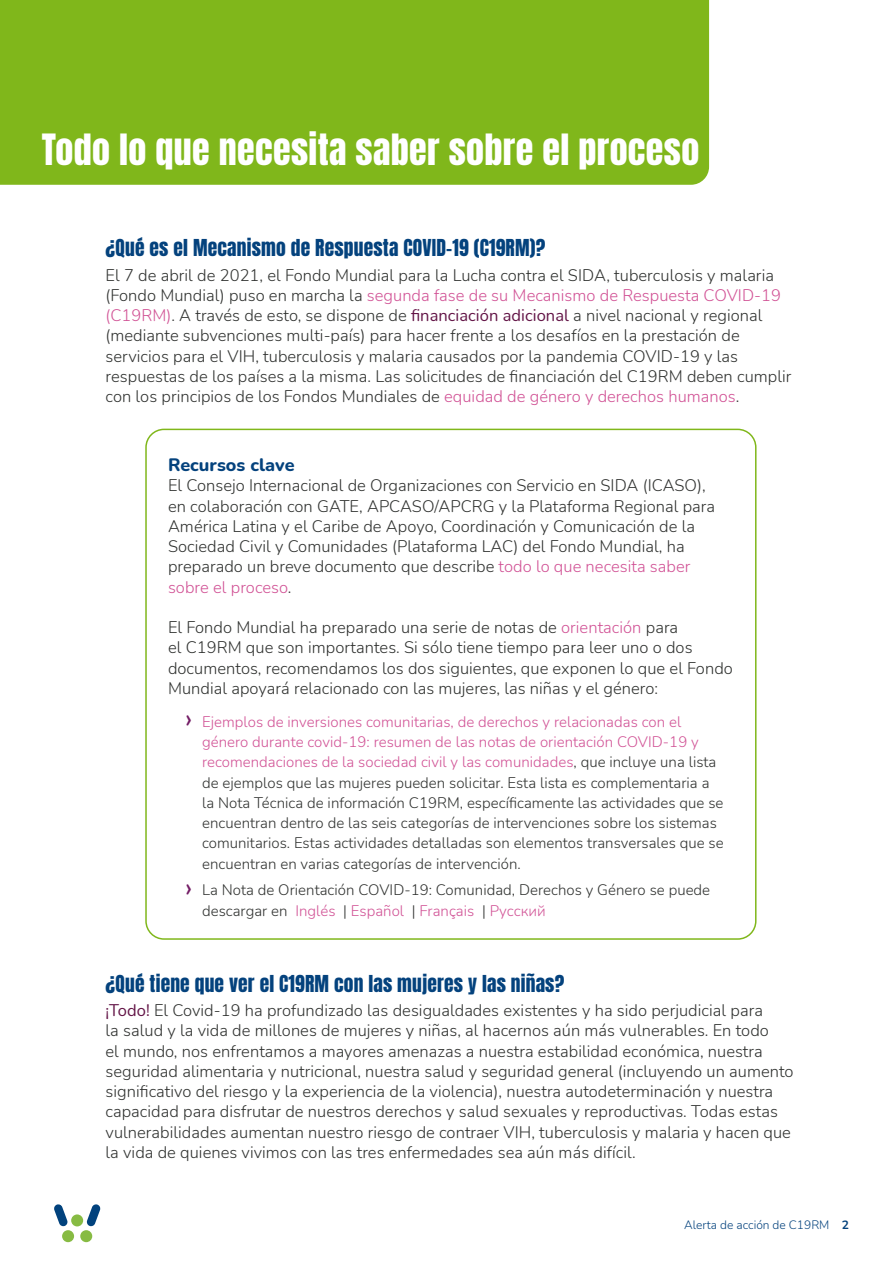
<style>
.page{position:relative;width:893px;height:1263px;background:#fff}
.page>*{position:absolute;margin:0;border:0;box-sizing:border-box;transform-origin:0 0}
.Headers{font:36px "Anton";letter-spacing:.01em;color:#fff}
.Headers-2{font:19.5px "Anton";letter-spacing:.01em;color:#04427d}
.Sub_headers{font:800 18px "Nunito";letter-spacing:.005em;color:#04427d}
.Bodytext{font:300 16.5px/20.2px "Nunito";letter-spacing:.005em;color:#2f312f}
.t1{font:300 15px/20.2px "Nunito";letter-spacing:.005em;color:#2f312f}
.t2{font:300 12px "Nunito";color:#04427d}
.s1{color:#d15295}
.s2{font-weight:400;color:#631547}
.s3{font-weight:400;font-size:28.5px;color:#731c65}
.s4{font-weight:700}
</style>
<div class="page">
<div style="left:71px;top:1214px;width:12px;height:12px;background:#87bb43;border-radius:50%"></div>
<div style="left:80px;top:1230px;width:12px;height:12px;background:#87bb43;border-radius:50%"></div>
<div style="left:62px;top:1230px;width:12px;height:12px;background:#87bb43;border-radius:50%"></div>
<svg style="left:86px;top:1204px;width:15px;height:23px"></svg>
<svg style="left:54px;top:1204px;width:14px;height:23px"></svg>
<div style="left:0;top:0;width:709px;height:185px;background:#80b71b"></div>
<div style="left:145px;top:429px;width:611px;height:511px;border:2px solid #80b71b;border-radius:18px"></div>
<p class="Headers" style="left:42px;top:132px;width:659px">Todo lo que necesita saber sobre el proceso</p>
<p class="Headers-2" style="left:106px;top:238px;width:441px">¿Qué es el Mecanismo de Respuesta COVID-19 (C19RM)?</p>
<p class="Bodytext" style="left:106px;top:264px;width:687px">El 7 de abril de 2021, el Fondo Mundial para la Lucha contra el SIDA, tuberculosis y malaria (Fondo Mundial) puso en marcha la <span class="s1">segunda fase de su Mecanismo de Respuesta COVID-19 (C19RM)</span>. A través de esto, se dispone de <span class="s2">financiación adicional</span> a nivel nacional y regional (mediante subvenciones multi-país) para hacer frente a los desafíos en la prestación de servicios para el VIH, tuberculosis y malaria causados por la pandemia COVID-19 y las respuestas de los países a la misma. Las solicitudes de financiación del C19RM deben cumplir con los principios de los Fondos Mundiales de <span class="s1">equidad de género y derechos humanos</span>.</p>
<p class="Sub_headers" style="left:168px;top:452px;width:128px">Recursos clave</p>
<p class="Bodytext" style="left:168px;top:475px;width:549px">El Consejo Internacional de Organizaciones con Servicio en SIDA (ICASO), en colaboración con GATE, APCASO/APCRG y la Plataforma Regional para América Latina y el Caribe de Apoyo, Coordinación y Comunicación de la Sociedad Civil y Comunidades (Plataforma LAC) del Fondo Mundial, ha preparado un breve documento que describe <span class="s1">todo lo que necesita saber sobre el proceso</span>.</p>
<p class="Bodytext" style="left:168px;top:617px;width:566px">El Fondo Mundial ha preparado una serie de notas de <span class="s1">orientación</span> para<br>el C19RM que son importantes. Si sólo tiene tiempo para leer uno o dos documentos, recomendamos los dos siguientes, que exponen lo que el Fondo Mundial apoyará relacionado con las mujeres, las niñas y el género:</p>
<p class="t1" style="left:202px;top:711px;width:523px;text-indent:-17px"><span class="s3">›</span> <span class="s1">Ejemplos de inversiones comunitarias, de derechos y relacionadas con el género durante covid-19: resumen de las notas de orientación COVID-19 y recomendaciones de la sociedad civil y las comunidades</span>, que incluye una lista de ejemplos que las mujeres pueden solicitar. Esta lista es complementaria a la Nota Técnica de información C19RM, específicamente las actividades que se encuentran dentro de las seis categorías de intervenciones sobre los sistemas comunitarios. Estas actividades detalladas son elementos transversales que se encuentran en varias categorías de intervención.</p>
<p class="t1" style="left:202px;top:879px;width:510px;text-indent:-17px"><span class="s3">›</span> La Nota de Orientación COVID-19: Comunidad, Derechos y Género se puede descargar en <span class="s1">Inglés</span> | <span class="s1">Español</span> | <span class="s1">Français</span> | <span class="s1">Русский</span></p>
<p class="Headers-2" style="left:106px;top:973px;width:460px">¿Qué tiene que ver el C19RM con las mujeres y las niñas?</p>
<p class="Bodytext" style="left:106px;top:1000px;width:690px"><span class="s2">¡Todo!</span> El Covid-19 ha profundizado las desigualdades existentes y ha sido perjudicial para<br>la salud y la vida de millones de mujeres y niñas, al hacernos aún más vulnerables. En todo<br>el mundo, nos enfrentamos a mayores amenazas a nuestra estabilidad económica, nuestra seguridad alimentaria y nutricional, nuestra salud y seguridad general (incluyendo un aumento significativo del riesgo y la experiencia de la violencia), nuestra autodeterminación y nuestra capacidad para disfrutar de nuestros derechos y salud sexuales y reproductivas. Todas estas vulnerabilidades aumentan nuestro riesgo de contraer VIH, tuberculosis y malaria y hacen que la vida de quienes vivimos con las tres enfermedades sea aún más difícil.</p>
<p class="t2" style="left:684px;top:1216px;width:166px">Alerta de acción de C19RM <span class="s4">2</span></p>
</div>
